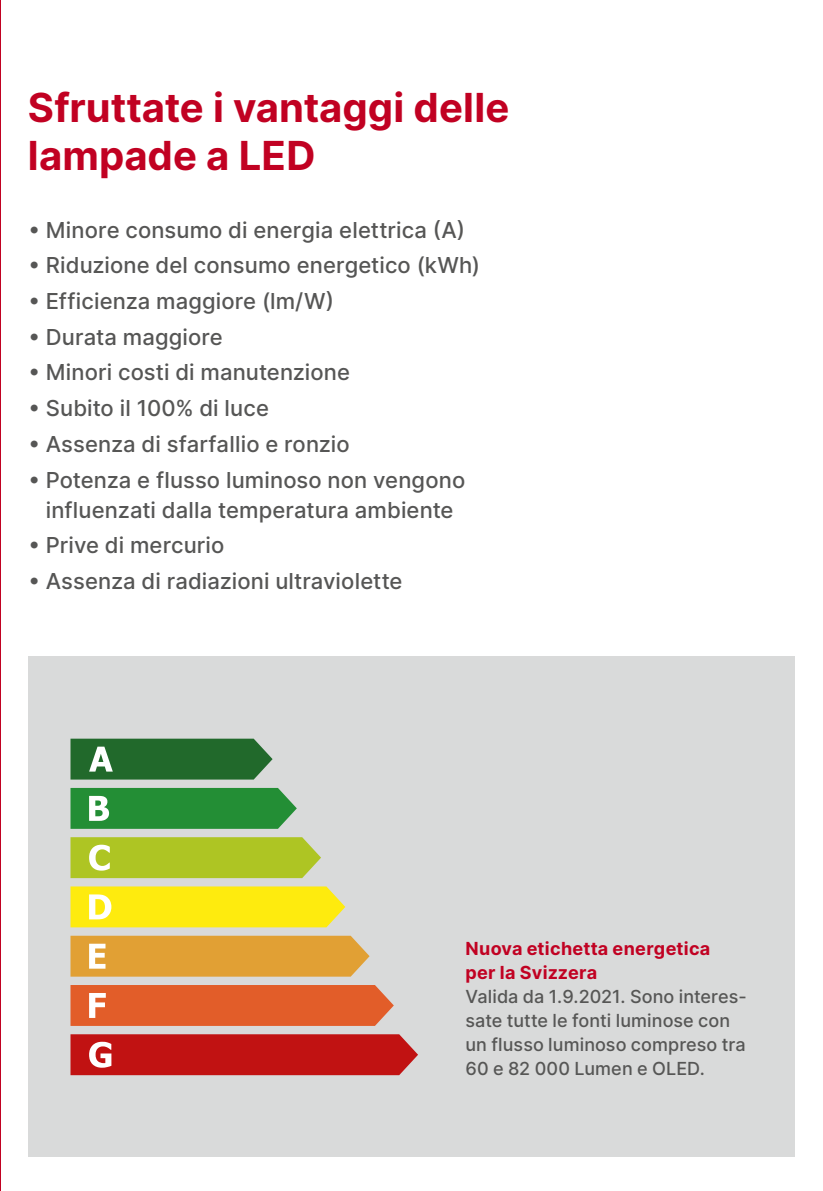
<style>
.page{position:relative;width:823px;height:1191px;background:#fff}
.page>*{position:absolute;margin:0;border:0;box-sizing:border-box;transform-origin:0 0}
.t1{font:700 40px/48px "Inter";color:#c10122}
.t2{font:500 22px/30px "Inter";letter-spacing:.005em;color:#565655;text-align:center}
.t3{font:500 18px/24px "Inter";letter-spacing:.005em;color:#565655}
.t4{font:700 18px/24px "Inter";letter-spacing:.015em;color:#c10122}
</style>
<div class="page">
<hr style="left:0;top:0;width:1px;height:1191px;background:#c10122">
<div style="left:28px;top:657px;width:766px;height:500px;background:#d9dada"></div>
<svg style="left:70px;top:738px;width:202px;height:41px"></svg>
<svg style="left:70px;top:788px;width:226px;height:41px"></svg>
<svg style="left:70px;top:837px;width:251px;height:41px"></svg>
<svg style="left:70px;top:886px;width:275px;height:41px"></svg>
<svg style="left:70px;top:935px;width:299px;height:41px"></svg>
<svg style="left:70px;top:985px;width:323px;height:41px"></svg>
<svg style="left:70px;top:1034px;width:348px;height:41px"></svg>
<h1 class="t1" style="left:28px;top:82px;width:482px">Sfruttate i vantaggi delle lampade a LED</h1>
<p class="t2" style="left:28px;top:214px;width:438px">• Minore consumo di energia elettrica (A)</p>
<p class="t2" style="left:28px;top:250px;width:453px">• Riduzione del consumo energetico (kWh)</p>
<p class="t2" style="left:28px;top:285px;width:307px">• Efficienza maggiore (lm/W)</p>
<p class="t2" style="left:28px;top:321px;width:196px">• Durata maggiore</p>
<p class="t2" style="left:28px;top:357px;width:323px">• Minori costi di manutenzione</p>
<p class="t2" style="left:28px;top:392px;width:242px">• Subito il 100% di luce</p>
<p class="t2" style="left:28px;top:428px;width:322px">• Assenza di sfarfallio e ronzio</p>
<p class="t2" style="left:28px;top:464px;width:438px">• Potenza e flusso luminoso non vengono influenzati dalla temperatura ambiente</p>
<p class="t2" style="left:28px;top:529px;width:197px">• Prive di mercurio</p>
<p class="t2" style="left:28px;top:565px;width:375px">• Assenza di radiazioni ultraviolette</p>
<p class="t4" style="left:465px;top:935px;width:246px">Nuova etichetta energetica per la Svizzera</p>
<p class="t3" style="left:465px;top:983px;width:283px">Valida da 1.9.2021. Sono interes&shy;sate tutte le fonti luminose con un flusso luminoso compreso tra<br>60 e 82 000 Lumen e OLED.</p>
</div>
